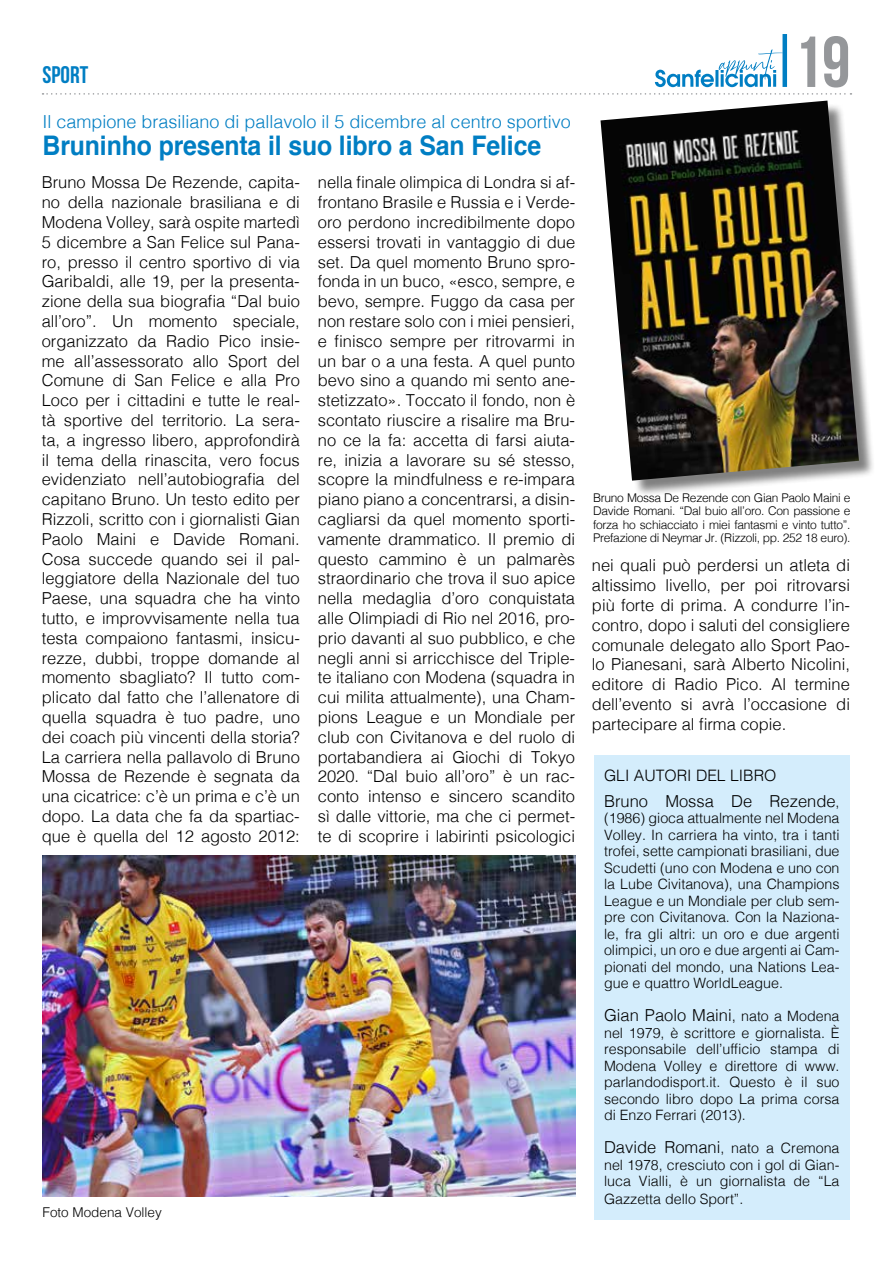
<style>
.page{position:relative;width:893px;height:1263px;background:#fff}
.page>*{position:absolute;margin:0;border:0;box-sizing:border-box;transform-origin:0 0}
.t1{font:72px "Bebas Neue";color:#95979a}
.t2{font:700 27px "Helvetica";letter-spacing:-.005em;color:#007ec3;scale:.92 1}
.t3{font:24px "Bebas Neue";color:#007ec3}
.t4{font:300 18px "Helvetica";color:#007ec3}
.t5{font:300 16.5px/19.8px "Helvetica";color:#000;text-align:justify}
.t6{font:300 15.75px "Helvetica";color:#000}
.t7{font:300 14.25px/16.5px "Helvetica";color:#000;text-align:justify}
.t8{font:300 13.5px "Helvetica";color:#000}
.t9{font:300 12px/13.5px "Helvetica";letter-spacing:-.025em;color:#000;text-align:justify}
.s1{font-size:14.25px}
.s2{font-size:15px}
.s3{font-size:16.5px}
</style>
<div class="page">
<div style="left:782px;top:34px;width:5px;height:53px;background:#007ec3"></div>
<svg style="left:655px;top:49px;width:128px;height:38px"></svg>
<div style="left:594px;top:755px;width:256px;height:465px;background:#d4edfc"></div>
<svg style="left:43px;top:93px;width:808px;height:2px"></svg>
<img style="left:43px;top:856px;width:532px;height:341px">
<div style="left:603px;top:103px;width:273px;height:394px;background:#000;opacity:.5"></div>
<img style="left:600px;top:101px;width:259px;height:380px">
<h3 class="t3" style="left:43px;top:62px;width:47px">SPORT</h3>
<p class="t4" style="left:43px;top:106px;width:530px">Il campione brasiliano di pallavolo il 5 dicembre al centro sportivo</p>
<h2 class="t2" style="left:43px;top:123px;width:543px">Bruninho presenta il suo libro a San Felice</h2>
<p class="t5" style="left:42px;top:171px;width:260px">Bruno Mossa De Rezende, capita&shy;no della nazionale brasiliana e di Modena Volley, sarà ospite martedì 5 dicembre a San Felice sul Pana&shy;ro, presso il centro sportivo di via Garibaldi, alle 19, per la presenta&shy;zione della sua biografia “Dal buio all’oro”. Un momento speciale, organizzato da Radio Pico insie&shy;me all’assessorato allo Sport del Comune di San Felice e alla Pro Loco per i cittadini e tutte le real&shy;tà sportive del territorio. La sera&shy;ta, a ingresso libero, approfondirà il tema della rinascita, vero focus evidenziato nell’autobiografia del capitano Bruno. Un testo edito per Rizzoli, scritto con i giornalisti Gian Paolo Maini e Davide Romani.<br>Cosa succede quando sei il pal&shy;leggiatore della Nazionale del tuo Paese, una squadra che ha vinto tutto, e improvvisamente nella tua testa compaiono fantasmi, insicu&shy;rezze, dubbi, troppe domande al momento sbagliato? Il tutto com&shy;plicato dal fatto che l’allenatore di quella squadra è tuo padre, uno dei coach più vincenti della storia?<br>La carriera nella pallavolo di Bruno Mossa de Rezende è segnata da una cicatrice: c’è un prima e c’è un dopo. La data che fa da spartiac&shy;que è quella del 12 agosto 2012:</p>
<p class="t5" style="left:318px;top:171px;width:259px">nella finale olimpica di Londra si af&shy;frontano Brasile e Russia e i Verde&shy;oro perdono incredibilmente dopo essersi trovati in vantaggio di due set. Da quel momento Bruno spro&shy;fonda in un buco, «esco, sempre, e bevo, sempre. Fuggo da casa per non restare solo con i miei pensieri, e finisco sempre per ritrovarmi in un bar o a una festa. A quel punto bevo sino a quando mi sento ane&shy;stetizzato». Toccato il fondo, non è scontato riuscire a risalire ma Bru&shy;no ce la fa: accetta di farsi aiuta&shy;re, inizia a lavorare su sé stesso, scopre la mindfulness e re-impara piano piano a concentrarsi, a disin&shy;cagliarsi da quel momento sporti&shy;vamente drammatico. Il premio di questo cammino è un palmarès straordinario che trova il suo apice nella medaglia d’oro conquistata alle Olimpiadi di Rio nel 2016, pro&shy;prio davanti al suo pubblico, e che negli anni si arricchisce del Triple&shy;te italiano con Modena (squadra in cui milita attualmente), una Cham&shy;pions League e un Mondiale per club con Civitanova e del ruolo di portabandiera ai Giochi di Tokyo 2020. “Dal buio all’oro” è un rac&shy;conto intenso e sincero scandito sì dalle vittorie, ma che ci permet&shy;te di scoprire i labirinti psicologici</p>
<p class="t8" style="left:43px;top:1201px;width:121px">Foto Modena Volley</p>
<h1 class="t1" style="left:793px;top:23px;width:59px">19</h1>
<p class="t9" style="left:593px;top:490px;width:259px">Bruno Mossa De Rezende con Gian Paolo Maini e Davide Romani. “Dal buio all’oro. Con passione e forza ho schiacciato i miei fantasmi e vinto tutto”.<br>Prefazione di Neymar Jr. (Rizzoli, pp. 252 18 euro).</p>
<p class="t5" style="left:592px;top:554px;width:260px">nei quali può perdersi un atleta di altissimo livello, per poi ritrovarsi più forte di prima. A condurre l’in&shy;contro, dopo i saluti del consigliere comunale delegato allo Sport Pao&shy;lo Pianesani, sarà Alberto Nicolini, editore di Radio Pico. Al termine dell’evento si avrà l’occasione di partecipare al firma copie.</p>
<p class="t6" style="left:604px;top:762px;width:174px">GLI AUTORI DEL LIBRO</p>
<p class="t5" style="left:604px;top:789px;width:237px">Bruno Mossa De Rezende<span class="s1">,</span></p>
<p class="t7" style="left:604px;top:809px;width:237px">(1986) gioca attualmente nel Modena Volley. In carriera ha vinto, tra i tanti trofei, sette campionati brasiliani, due Scudetti (uno con Modena e uno con la Lube Civitanova), una Champions League e un Mondiale per club sem&shy;pre con Civitanova. Con la Naziona&shy;le, fra gli altri: un oro e due argenti olimpici, un oro e due argenti ai Cam&shy;pionati del mondo, una Nations Lea&shy;gue e quattro WorldLeague.</p>
<p class="t5" style="left:604px;top:1004px;width:237px">Gian Paolo Maini<span class="s2">,</span> <span class="s1">nato a Modena</span></p>
<p class="t7" style="left:604px;top:1023px;width:237px">nel 1979, è scrittore e giornalista. È responsabile dell’ufficio stampa di Modena Volley e direttore di www. parlandodisport.it. Questo è il suo secondo libro dopo La prima corsa di Enzo Ferrari (2013).</p>
<p class="t7" style="left:604px;top:1139px;width:237px"><span class="s3">Davide Romani</span>, nato a Cremona nel 1978, cresciuto con i gol di Gian&shy;luca Vialli, è un giornalista de “La</p>
<p class="t7" style="left:604px;top:1190px;width:141px">Gazzetta dello Sport”.</p>
</div>
